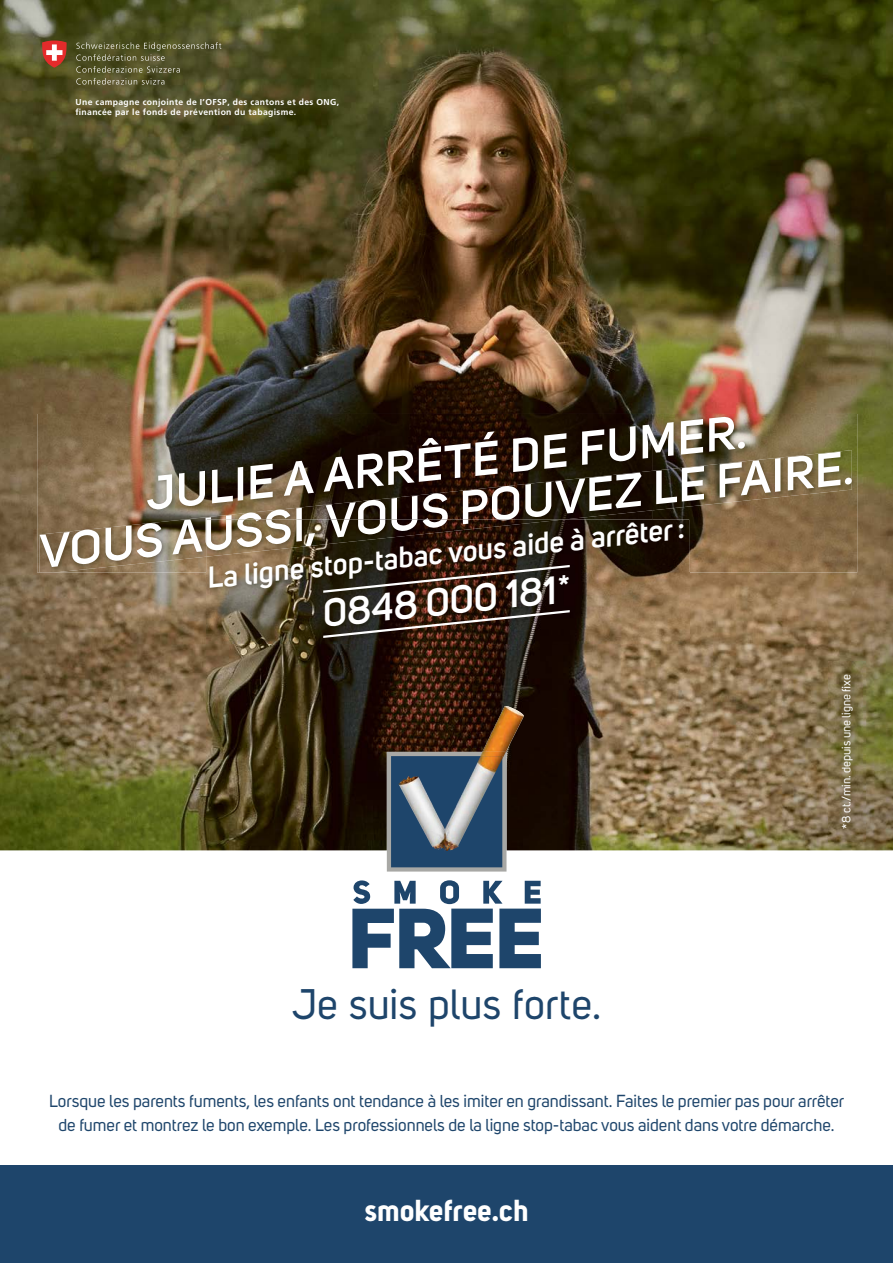
<style>
.page{position:relative;width:893px;height:1263px;background:#fff}
.page>*{position:absolute;margin:0;border:0;box-sizing:border-box;transform-origin:0 0}
.t1{font:600 46.8px/46.8px "Qyrbqp Uni Sans";color:#fff;text-align:center}
.t2{font:42.3px "Sgkhyf Uni Sans";letter-spacing:.005em;color:#1e456b}
.t3{font:600 38.85px "Qyrbqp Uni Sans";color:#fff}
.t4{font:700 30px "Gwnmkb Uni Sans";color:#fff}
.t5{font:600 29.7px "Qyrbqp Uni Sans";color:#fff}
.t6{font:17.25px/24px "Bjtgvk Uni Sans";color:#1e456b;text-align:center}
.t7{font:12px "Bjtgvk Uni Sans";color:#fff}
.t8{font:700 8.55px/10.4px "Pmbtgr Frutiger LT Std";letter-spacing:.04em;color:#fff}
</style>
<div class="page">
<img style="left:0;top:0;width:893px;height:850px">
<div style="left:0;top:1165px;width:893px;height:98px;background:#1e456b"></div>
<img style="left:37px;top:414px;width:205px;height:159px">
<img style="left:242px;top:414px;width:410px;height:78px">
<img style="left:652px;top:414px;width:205px;height:159px">
<img style="left:445px;top:450px;width:407px;height:69px">
<img style="left:40px;top:513px;width:202px;height:60px">
<img style="left:242px;top:492px;width:204px;height:27px">
<img style="left:207px;top:519px;width:482px;height:124px">
<img style="left:207px;top:519px;width:358px;height:38px">
<svg style="left:321px;top:564px;width:251px;height:30px"></svg>
<svg style="left:321px;top:609px;width:251px;height:30px"></svg>
<img style="left:829px;top:661px;width:37px;height:180px">
<svg style="left:352px;top:880px;width:189px;height:88px"></svg>
<img style="left:482px;top:706px;width:42px;height:46px">
<svg style="left:387px;top:752px;width:119px;height:119px"></svg>
<svg style="left:76px;top:42px;width:145px;height:43px"></svg>
<svg style="left:42px;top:41px;width:25px;height:27px"></svg>
<p class="t8" style="left:75px;top:97px;width:265px">Une campagne conjointe de I’OFSP, des cantons et des ONG, financée par le fonds de prévention du tabagisme.</p>
<h1 class="t1" style="left:31px;top:483px;width:820px;rotate:-6deg">JULIE A ARRÊTÉ DE FUMER.<br>VOUS AUSSI, VOUS POUVEZ LE FAIRE.</h1>
<h3 class="t5" style="left:205px;top:561px;width:489px;rotate:-6deg">La ligne stop-tabac vous aide à arrêter:</h3>
<h3 class="t3" style="left:319px;top:591px;width:251px;rotate:-6deg">0848 000 181<sup>*</sup></h3>
<h2 class="t2" style="left:292px;top:979px;width:310px">Je suis plus forte.</h2>
<p class="t7" style="left:839px;top:829px;width:156px;rotate:-90deg">*8 ct./min. depuis une ligne fixe</p>
<p class="t6" style="left:49px;top:1089px;width:797px">Lorsque les parents fuments, les enfants ont tendance à les imiter en grandissant. Faites le premier pas pour arrêter de fumer et montrez le bon exemple. Les professionnels de la ligne stop-tabac vous aident dans votre démarche.</p>
<h3 class="t4" style="left:364px;top:1191px;width:166px">smokefree.ch</h3>
</div>
